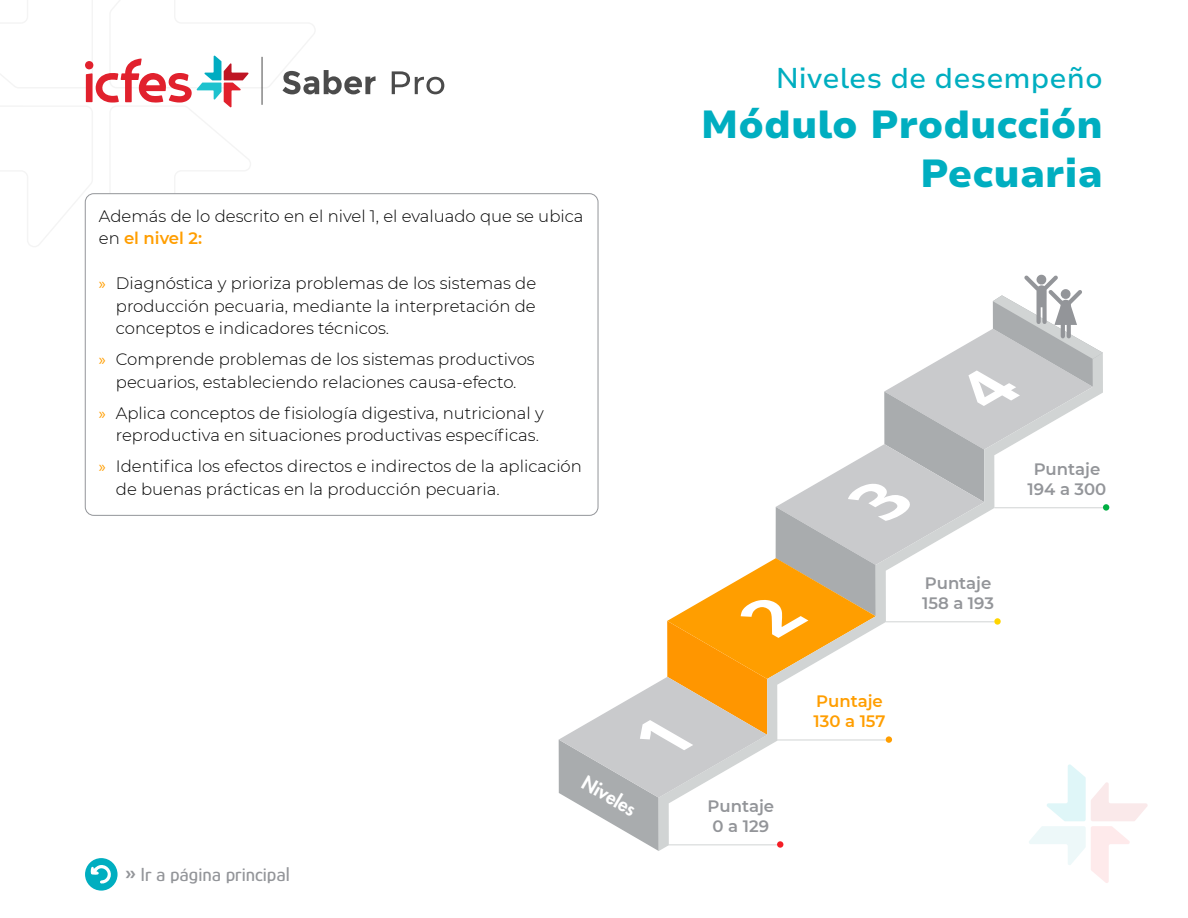
<style>
.page{position:relative;width:1188px;height:918px;background:#fff}
.page>*{position:absolute;margin:0;border:0;box-sizing:border-box;transform-origin:0 0}
.t1{font:900 39px/49.5px "Nunito Sans 7 pt";color:#00aec0;text-align:right}
.t2{font:500 28.5px "Nunito Sans 7 pt";color:#00aec0}
.t3{font:500 19.5px "Glory";color:#939599}
.t4{font:800 18.6px "Futura Std";color:#fff}
.Descriptores{font:300 16.5px/22.5px "Montserrat";color:#000}
.t5{font:600 16.5px/19.8px "Montserrat";color:#939599;text-align:center}
.t6{font:600 16.5px/19.8px "Montserrat";color:#ff9e00}
.s1{font-weight:600;color:#ff9e00}
.s2{font-family:"Myriad Pro";font-weight:400;color:#ff9e00}
.s3{font-weight:700}
</style>
<div class="page">
<div style="left:85px;top:858px;width:33px;height:33px;background:#00aec0;border-radius:50%"></div>
<svg style="left:90px;top:865px;width:24px;height:20px"></svg>
<svg style="left:392px;top:71px;width:52px;height:23px"></svg>
<svg style="left:0;top:0;width:376px;height:312px"></svg>
<svg style="left:559px;top:275px;width:589px;height:608px"></svg>
<div style="left:85px;top:194px;width:513px;height:321px;background:#fff;border-radius:9px"></div>
<p class="Descriptores" style="left:99px;top:204px;width:486px">Además de lo descrito en el nivel 1, el evaluado que se ubica en <span class="s1">el nivel 2:</span></p>
<p class="Descriptores" style="left:116px;top:272px;width:422px;text-align:justify;text-indent:-17px"><span class="s2">»</span> Diagnóstica y prioriza problemas de los sistemas de producción pecuaria, mediante la interpretación de conceptos e indicadores técnicos.</p>
<p class="Descriptores" style="left:99px;top:348px;width:437px;text-align:center"><span class="s2">»</span> Comprende problemas de los sistemas productivos pecuarios, estableciendo relaciones causa-efecto.</p>
<p class="Descriptores" style="left:99px;top:401px;width:446px;text-align:right"><span class="s2">»</span> Aplica conceptos de fisiología digestiva, nutricional y reproductiva en situaciones productivas específicas.</p>
<p class="Descriptores" style="left:116px;top:455px;width:468px;text-indent:-17px"><span class="s2">»</span> Identifica los efectos directos e indirectos de la aplicación de buenas prácticas en la producción pecuaria.</p>
<p class="t3" style="left:125px;top:862px;width:167px"><span class="s3">»</span> Ir a página principal</p>
<p class="t4" style="left:590px;top:771px;width:60px;rotate:30deg">Niveles</p>
<h2 class="t2" style="left:776px;top:58px;width:329px">Niveles de desempeño</h2>
<h1 class="t1" style="left:701px;top:98px;width:404px">Módulo Producción<br>Pecuaria</h1>
<p class="t5" style="left:708px;top:796px;width:68px">Puntaje<br>0 a 129</p>
<p class="t6" style="left:814px;top:691px;width:73px">Puntaje<br>130 a 157</p>
<p class="t5" style="left:922px;top:573px;width:73px;text-align:left">Puntaje<br>158 a 193</p>
<p class="t5" style="left:1028px;top:459px;width:80px">Puntaje<br>194 a 300</p>
</div>
